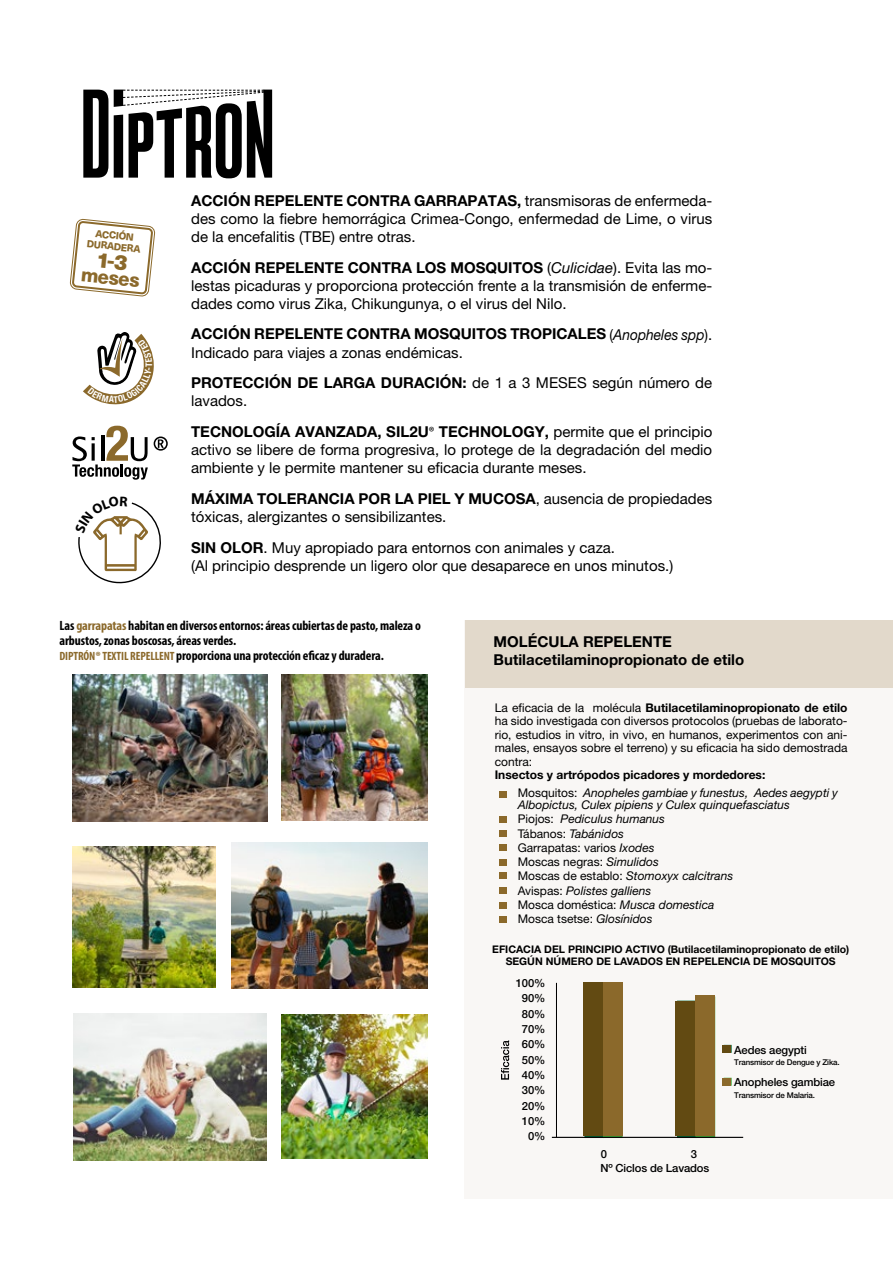
<style>
.page{position:relative;width:893px;height:1263px;background:#fff}
.page>*{position:absolute;margin:0;border:0;box-sizing:border-box;transform-origin:0 0}
.t1{font:800 19.35px "Neue Haas Unica";color:#8b692b}
.t2{font:15px/18px "Helvetica Neue LT Std";color:#000;text-align:justify}
.t3{font:700 15px/18px "Helvetica Neue LT Std";color:#000}
.t4{font:700 condensed 13.5px/15px "Myriad Pro";letter-spacing:-.01em;color:#000}
.t5{font:italic 12px/14.2px "Helvetica Neue LT Std";color:#000}
.t6{font:12px/13.5px "Helvetica Neue LT Std";color:#000;text-align:justify}
.t7{font:700 12px "Helvetica Neue LT Std";color:#000}
.t8{font:500 11.25px/15.3px "Helvetica Neue LT Std";letter-spacing:-.01em;color:#000;text-align:right}
.t9{font:700 10.5px/12px "Helvetica Neue LT Std";color:#000;text-align:center}
.t10{font:800 10.05px/10.9px "Neue Haas Unica";color:#8b692b;text-align:center}
.t11{font:500 7.95px "Helvetica Neue LT Std";letter-spacing:-.02em;color:#000}
.s1{font-weight:700}
.s2{font-style:italic}
.s3{font-weight:400}
.s4{font-weight:400;font-style:italic}
.s5{font-family:"Myriad Pro";font-stretch:condensed}
.s6{color:#8b692b}
.s7{font-size:12px;color:#8b692b}
.s8{font-stretch:normal;font-size:12px;color:#8b692b}
.s9{font-style:normal}
</style>
<div class="page">
<div style="left:465px;top:621px;width:428px;height:578px;background:#f9f7f5"></div>
<div style="left:465px;top:621px;width:428px;height:67px;background:#e2d9cb"></div>
<div style="left:500px;top:791px;width:7px;height:7px;background:#8b692b"></div>
<div style="left:500px;top:816px;width:7px;height:7px;background:#8b692b"></div>
<div style="left:500px;top:844px;width:7px;height:7px;background:#8b692b"></div>
<div style="left:500px;top:872px;width:7px;height:7px;background:#8b692b"></div>
<div style="left:500px;top:902px;width:7px;height:6px;background:#8b692b"></div>
<div style="left:500px;top:830px;width:7px;height:7px;background:#8b692b"></div>
<div style="left:500px;top:859px;width:7px;height:6px;background:#8b692b"></div>
<div style="left:500px;top:887px;width:7px;height:7px;background:#8b692b"></div>
<div style="left:500px;top:916px;width:7px;height:7px;background:#8b692b"></div>
<hr style="left:556px;top:983px;width:1px;height:154px;background:#000">
<hr style="left:552px;top:1137px;width:191px;height:1px;background:#000">
<svg style="left:501px;top:1040px;width:8px;height:39px"></svg>
<img style="left:73px;top:1013px;width:193px;height:147px">
<img style="left:281px;top:674px;width:146px;height:146px">
<img style="left:73px;top:674px;width:194px;height:147px">
<img style="left:232px;top:843px;width:195px;height:145px">
<img style="left:73px;top:847px;width:142px;height:140px">
<img style="left:281px;top:1014px;width:146px;height:145px">
<svg style="left:154px;top:436px;width:14px;height:15px"></svg>
<svg style="left:72px;top:426px;width:76px;height:54px"></svg>
<svg style="left:83px;top:90px;width:189px;height:88px"></svg>
<div style="left:695px;top:996px;width:20px;height:140px;background:#8b692b"></div>
<div style="left:603px;top:983px;width:19px;height:153px;background:#8b692b"></div>
<div style="left:583px;top:983px;width:20px;height:153px;background:#624a12"></div>
<div style="left:676px;top:1001px;width:19px;height:135px;background:#624a12"></div>
<div style="left:723px;top:1045px;width:8px;height:8px;background:#624a12"></div>
<div style="left:723px;top:1078px;width:8px;height:8px;background:#8b692b"></div>
<svg style="left:83px;top:332px;width:71px;height:73px"></svg>
<svg style="left:78px;top:502px;width:83px;height:82px"></svg>
<svg style="left:69px;top:219px;width:87px;height:78px"></svg>
<p class="t10" style="left:89px;top:226px;width:56px;rotate:6deg">ACCIÓN<br>DURADERA</p>
<p class="t1" style="left:83px;top:259px;width:61px;rotate:6deg">meses</p>
<p class="t2" style="left:191px;top:191px;width:523px"><span class="s1">ACCIÓN REPELENTE CONTRA GARRAPATAS,</span> transmisoras de enfermeda&shy;des como la fiebre hemorrágica Crimea-Congo, enfermedad de Lime, o virus de la encefalitis (TBE) entre otras.</p>
<p class="t2" style="left:191px;top:258px;width:523px"><span class="s1">ACCIÓN REPELENTE CONTRA LOS MOSQUITOS</span> (<span class="s2">Culicidae</span>). Evita las mo&shy;lestas picaduras y proporciona protección frente a la transmisión de enferme&shy;dades como virus Zika, Chikungunya, o el virus del Nilo.</p>
<p class="t3" style="left:191px;top:325px;width:523px">ACCIÓN REPELENTE CONTRA MOSQUITOS TROPICALES <span class="s3">(</span><span class="s4">Anopheles spp</span><span class="s3">).<br>Indicado para viajes a zonas endémicas.</span></p>
<p class="t2" style="left:191px;top:374px;width:523px"><span class="s1">PROTECCIÓN DE LARGA DURACIÓN:</span> de 1 a 3 MESES según número de lavados.</p>
<p class="t2" style="left:191px;top:422px;width:523px"><span class="s1">TECNOLOGÍA AVANZADA, SIL2U</span><span class="s5">®</span> <span class="s1">TECHNOLOGY,</span> permite que el principio activo se libere de forma progresiva, lo protege de la degradación del medio ambiente y le permite mantener su eficacia durante meses.</p>
<p class="t2" style="left:191px;top:489px;width:523px"><span class="s1">MÁXIMA TOLERANCIA POR LA PIEL Y MUCOSA</span>, ausencia de propiedades tóxicas, alergizantes o sensibilizantes.</p>
<p class="t2" style="left:191px;top:538px;width:484px"><span class="s1">SIN OLOR</span>. Muy apropiado para entornos con animales y caza.<br>(Al principio desprende un ligero olor que desaparece en unos minutos.)</p>
<p class="t4" style="left:60px;top:618px;width:363px">Las <span class="s6">garrapatas</span> habitan en diversos entornos: áreas cubiertas de pasto, maleza o arbustos, zonas boscosas, áreas verdes.<br><span class="s7">DIPTRÓN</span><span class="s8">®</span> <span class="s7">TEXTIL REPELLENT</span> proporciona una protección eficaz y duradera.</p>
<p class="t3" style="left:494px;top:632px;width:252px">MOLÉCULA REPELENTE<br>Butilacetilaminopropionato de etilo</p>
<p class="t6" style="left:495px;top:701px;width:354px">La eficacia de la molécula <span class="s1">Butilacetilaminopropionato de etilo </span>ha sido investigada con diversos protocolos (pruebas de laborato&shy;rio, estudios in vitro, in vivo, en humanos, experimentos con ani&shy;males, ensayos sobre el terreno) y su eficacia ha sido demostrada contra:</p>
<p class="t7" style="left:495px;top:768px;width:272px">Insectos y artrópodos picadores y mordedores:</p>
<p class="t5" style="left:518px;top:787px;width:322px;line-height:12px"><span class="s9">Mosquitos:</span> Anopheles gambiae y funestus, Aedes aegypti y<br>Albopictus, Culex pipiens y Culex quinquefasciatus</p>
<p class="t5" style="left:518px;top:812px;width:217px"><span class="s9">Piojos:</span> Pediculus humanus<br><span class="s9">Tábanos:</span> Tabánidos<br><span class="s9">Garrapatas: varios</span> Ixodes<br><span class="s9">Moscas negras:</span> Simulidos<br><span class="s9">Moscas de establo:</span> Stomoxyx calcitrans<br><span class="s9">Avispas:</span> Polistes galliens<br><span class="s9">Mosca doméstica:</span> Musca domestica<br><span class="s9">Mosca tsetse:</span> Glosínidos</p>
<p class="t9" style="left:492px;top:943px;width:359px">EFICACIA DEL PRINCIPIO ACTIVO (Butilacetilaminopropionato de etilo)<br>SEGÚN NÚMERO DE LAVADOS EN REPELENCIA DE MOSQUITOS</p>
<p class="t8" style="left:516px;top:975px;width:31px">100%<br>90%<br>80%<br>70%<br>60%<br>50%<br>40%<br>30%<br>20%<br>10%<br>0%</p>
<p class="t8" style="left:600px;top:1147px;width:110px;line-height:13.5px;text-align:left;text-indent:90px">3<br>Nº Ciclos de Lavados</p>
<p class="t8" style="left:601px;top:1146px;width:8px">0</p>
<p class="t8" style="left:734px;top:1042px;width:74px">Aedes aegypti</p>
<p class="t11" style="left:734px;top:1057px;width:107px">Transmisor de Dengue y Zika.</p>
<p class="t8" style="left:734px;top:1075px;width:102px">Anopheles gambiae</p>
<p class="t11" style="left:734px;top:1091px;width:82px">Transmisor de Malaria.</p>
</div>
